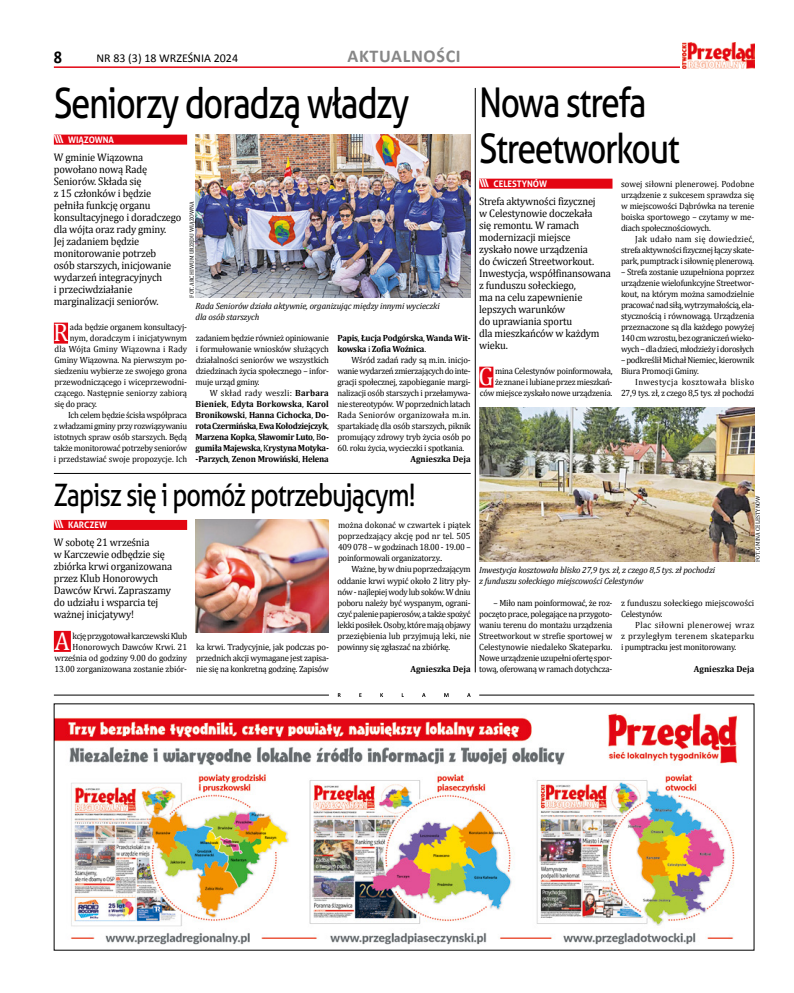
<style>
.page{position:relative;width:794px;height:993px;background:#fff}
.page>*{position:absolute;margin:0;border:0;box-sizing:border-box;transform-origin:0 0}
.t1{font:42px "Aller";letter-spacing:-.04em;color:#000;scale:.82 1}
.t2{font:41px/45px "Aller";letter-spacing:-.04em;color:#000;scale:.82 1}
.t3{font:31px "Aller";letter-spacing:-.04em;color:#000;scale:.82 1}
.t4{font:25.5px "Cambria";color:#fff;scale:.96 1}
.t5{font:700 18px "Calibri";letter-spacing:.04em;color:#878787}
.t6{font:700 18px "Calibri";color:#000;scale:.9 1}
.t7{font:12px "Calibri";color:#000}
.t8{font:11px/12px "Cambria";letter-spacing:-.015em;color:#000;scale:.95 1}
.t9{font:9px/11px "Cambria";letter-spacing:-.025em;color:#000;text-align:justify;scale:.96 1}
.t10{font:700 9px/11px "Cambria";letter-spacing:-.025em;color:#000;text-align:justify;scale:.96 1}
.t11{font:italic 9px/11px "Cambria";letter-spacing:-.015em;color:#000}
.t12{font:9px/11px "Cambria";letter-spacing:.025em;color:#000;text-align:right;scale:.96 1}
.t13{font:9px "Cambria";letter-spacing:-.005em;color:#000;scale:.96 1}
.t14{font:9px/11px "Cambria";color:#000;scale:.96 1}
.t15{font:700 9px "Cambria";color:#000;scale:.96 1}
.t16{font:700 9px "Aller";color:#fff;scale:.96 1}
.t17{font:9px "Cambria";letter-spacing:.015em;color:#000;scale:.96 1}
.t18{font:6px "Cambria";color:#000;scale:.96 1}
.s1{font-size:11px}
.s2{font-weight:400}
</style>
<div class="page">
<hr style="left:54px;top:66px;width:626px;height:2px;background:#e30613">
<img style="left:682px;top:43px;width:72px;height:25px">
<img style="left:56px;top:713px;width:682px;height:232px">
<hr style="left:54px;top:694px;width:275px;height:1px;background:#000">
<hr style="left:479px;top:694px;width:275px;height:1px;background:#000">
<svg style="left:338px;top:693px;width:132px;height:3px"></svg>
<div style="left:479px;top:178px;width:133px;height:10px;background:#e30613"></div>
<div style="left:479px;top:366px;width:14px;height:21px;background:#e30613"></div>
<img style="left:479px;top:407px;width:275px;height:154px">
<div style="left:54px;top:134px;width:133px;height:10px;background:#e30613"></div>
<div style="left:54px;top:322px;width:14px;height:21px;background:#e30613"></div>
<div style="left:54px;top:519px;width:133px;height:10px;background:#e30613"></div>
<div style="left:54px;top:630px;width:17px;height:21px;background:#e30613"></div>
<img style="left:196px;top:135px;width:275px;height:162px">
<img style="left:196px;top:519px;width:133px;height:113px">
<hr style="left:475px;top:88px;width:1px;height:584px;background:#000">
<hr style="left:54px;top:473px;width:417px;height:1px;background:#000">
<h3 class="t6" style="left:54px;top:45px;width:11px">8</h3>
<h3 class="t7" style="left:96px;top:51px;width:143px">NR 83 (3) 18 WRZEŚNIA 2024</h3>
<h3 class="t5" style="left:347px;top:45px;width:115px">AKTUALNOŚCI</h3>
<h1 class="t1" style="left:54px;top:77px;width:435px">Seniorzy doradzą władzy</h1>
<p class="t16" style="left:54px;top:134px;width:64px"><span class="s1">\\\</span> WIĄZOWNA</p>
<p class="t8" style="left:54px;top:151px;width:136px">W gminie Wiązowna powołano nową Radę<br>Seniorów. Składa się<br>z 15 członków i będzie pełniła funkcję organu konsultacyjnego i doradczego dla wójta oraz rady gminy.<br>Jej zadaniem będzie monitorowanie potrzeb<br>osób starszych, inicjowanie wydarzeń integracyjnych<br>i przeciwdziałanie marginalizacji seniorów.</p>
<h3 class="t4" style="left:53px;top:317px;width:17px">R</h3>
<p class="t9" style="left:70px;top:321px;width:124px">ada będzie organem konsultacyj-</p>
<p class="t18" style="left:188px;top:297px;width:101px;rotate:-90deg">FOT. ARCHIWUM URZĘDU WIĄZOWNA</p>
<p class="t11" style="left:196px;top:299px;width:246px">Rada Seniorów działa aktywnie, organizując między innymi wycieczki dla osób starszych</p>
<p class="t10" style="left:337px;top:332px;width:140px">Papis<span class="s2">,</span> Łucja Podgórska<span class="s2">,</span> Wanda Wit&shy;kowska <span class="s2">i</span> Zofia Woźnica<span class="s2">.</span></p>
<p class="t9" style="left:337px;top:354px;width:140px;text-indent:14px">Wśród zadań rady są m.in. inicjo&shy;wanie wydarzeń zmierzających do inte&shy;gracji społecznej, zapobieganie margi&shy;nalizacji osób starszych i przełamywa&shy;nie stereotypów. W poprzednich latach Rada Seniorów organizowała m.in. spartakiadę dla osób starszych, piknik promujący zdrowy tryb życia osób po</p>
<p class="t9" style="left:337px;top:442px;width:133px">60. roku życia, wycieczki i spotkania.</p>
<p class="t15" style="left:410px;top:453px;width:64px">Agnieszka Deja</p>
<p class="t9" style="left:196px;top:332px;width:140px">zadaniem będzie również opiniowanie i formułowanie wniosków służących działalności seniorów we wszystkich dziedzinach życia społecznego – infor&shy;muje urząd gminy.</p>
<p class="t10" style="left:196px;top:387px;width:140px;text-indent:14px"><span class="s2">W skład rady weszli:</span> Barbara Bieniek<span class="s2">,</span> Edyta Borkowska<span class="s2">,</span> Karol Bronikowski<span class="s2">,</span> Hanna Cichocka<span class="s2">,</span> Do&shy;rota Czermińska<span class="s2">,</span> Ewa Kołodziejczyk<span class="s2">, </span>Marzena Kopka<span class="s2">,</span> Sławomir Luto<span class="s2">, B</span>o&shy;gumiła Majewska<span class="s2">, K</span>rystyna Motyka--Parzych<span class="s2">,</span> Zenon Mrowiński<span class="s2">,</span> Helena</p>
<p class="t13" style="left:70px;top:333px;width:124px">nym, doradczym i inicjatywnym</p>
<p class="t17" style="left:54px;top:344px;width:140px">dla Wójta Gminy Wiązowna i Rady</p>
<p class="t9" style="left:54px;top:354px;width:140px">Gminy Wiązowna. Na pierwszym po-</p>
<p class="t9" style="left:54px;top:365px;width:140px">siedzeniu wybierze ze swojego grona</p>
<p class="t9" style="left:54px;top:376px;width:140px">przewodniczącego i wiceprzewodni-</p>
<p class="t13" style="left:54px;top:388px;width:140px">czącego. Następnie seniorzy zabiorą</p>
<p class="t9" style="left:54px;top:398px;width:46px">się do pracy.</p>
<p class="t9" style="left:68px;top:409px;width:126px">Ich celem będzie ścisła współpraca</p>
<p class="t9" style="left:54px;top:420px;width:140px">z władzami gminy przy rozwiązywaniu</p>
<p class="t9" style="left:54px;top:431px;width:140px">istotnych spraw osób starszych. Będą</p>
<p class="t9" style="left:54px;top:442px;width:140px">także monitorować potrzeby seniorów</p>
<p class="t9" style="left:54px;top:453px;width:140px">i przedstawiać swoje propozycje. Ich</p>
<h3 class="t3" style="left:54px;top:475px;width:443px">Zapisz się i pomóż potrzebującym!</h3>
<p class="t16" style="left:54px;top:519px;width:57px"><span class="s1">\\\</span> KARCZEW</p>
<p class="t8" style="left:54px;top:536px;width:126px">W sobotę 21 września<br>w Karczewie odbędzie się zbiórka krwi organizowana przez Klub Honorowych<br>Dawców Krwi. Zapraszamy do udziału i wsparcia tej ważnej inicjatywy!</p>
<h3 class="t4" style="left:54px;top:625px;width:17px">A</h3>
<p class="t9" style="left:338px;top:519px;width:140px">można dokonać w czwartek i piątek poprzedzający akcję pod nr tel. 505<br>409 078 – w godzinach 18.00 - 19.00 – poinformowali organizatorzy..</p>
<p class="t9" style="left:337px;top:563px;width:140px;text-indent:14px">Ważne, by w dniu poprzedzającym oddanie krwi wypić około 2 litry pły&shy;nów - najlepiej wody lub soków. W dniu poboru należy być wyspanym, ograni&shy;czyć palenie papierosów, a także spożyć lekki posiłek. Osoby, które mają objawy przeziębienia lub przyjmują leki, nie powinny się zgłaszać na zbiórkę.</p>
<p class="t15" style="left:410px;top:662px;width:64px">Agnieszka Deja</p>
<p class="t9" style="left:54px;top:629px;width:140px;text-align:right">kcję przygotował karczewski Klub Honorowych Dawców Krwi. 21 września od godziny 9.00 do godziny 13.00 zorganizowana zostanie zbiór-</p>
<p class="t9" style="left:196px;top:640px;width:140px">ka krwi. Tradycyjnie, jak podczas po&shy;przednich akcji wymagane jest zapisa&shy;nie się na konkretną godzinę. Zapisów</p>
<h2 class="t2" style="left:479px;top:80px;width:246px">Nowa strefa<br>Streetworkout</h2>
<p class="t16" style="left:479px;top:178px;width:72px"><span class="s1">\\\</span> CELESTYNÓW</p>
<p class="t8" style="left:479px;top:195px;width:140px">Strefa aktywności fizycznej<br>w Celestynowie doczekała<br>się remontu. W ramach modernizacji miejsce<br>zyskało nowe urządzenia<br>do ćwiczeń Streetworkout.<br>Inwestycja, współfinansowana z funduszu sołeckiego,<br>ma na celu zapewnienie lepszych warunków<br>do uprawiania sportu<br>dla mieszkańców w każdym wieku.</p>
<h3 class="t4" style="left:478px;top:361px;width:17px">G</h3>
<p class="t9" style="left:480px;top:365px;width:140px;text-align:right">mina Celestynów poinformowała,<br>że znane i lubiane przez mieszkań&shy;ców miejsce zyskało nowe urządzenia.</p>
<p class="t9" style="left:621px;top:178px;width:140px">sowej siłowni plenerowej. Podobne urządzenie z sukcesem sprawdza się w miejscowości Dąbrówka na terenie boiska sportowego – czytamy w me&shy;diach społecznościowych.</p>
<p class="t9" style="left:621px;top:233px;width:140px;text-indent:14px">Jak udało nam się dowiedzieć, strefa aktywności fizycznej łączy skate&shy;park, pumptrack i siłownię plenerową.</p>
<p class="t9" style="left:621px;top:266px;width:140px">– Strefa zostanie uzupełniona poprzez urządzenie wielofunkcyjne Streetwor&shy;kout, na którym można samodzielnie pracować nad siłą, wytrzymałością, ela&shy;stycznością i równowagą. Urządzenia przeznaczone są dla każdego powyżej 140 cm wzrostu, bez ograniczeń wieko&shy;wych – dla dzieci, młodzieży i dorosłych</p>
<p class="t9" style="left:621px;top:354px;width:140px">– podkreślił Michał Niemiec, kierownik<br>Biura Promocji Gminy.</p>
<p class="t12" style="left:621px;top:376px;width:140px">Inwestycja kosztowała blisko<br>27,9 tys. zł, z czego 8,5 tys. zł pochodzi</p>
<p class="t18" style="left:754px;top:561px;width:70px;rotate:-90deg">FOT. GMINA CELESTYNÓW</p>
<p class="t11" style="left:479px;top:563px;width:237px">Inwestycja kosztowała blisko 27,9 tys. zł, z czego 8,5 tys. zł pochodzi z funduszu sołeckiego miejscowości Celestynów</p>
<p class="t9" style="left:479px;top:596px;width:140px;text-indent:14px">– Miło nam poinformować, że roz&shy;poczęto prace, polegające na przygoto&shy;waniu terenu do montażu urządzenia Streetworkout w strefie sportowej w Celestynowie niedaleko Skateparku.<br>Nowe urządzenie uzupełni ofertę spor&shy;tową, oferowaną w ramach dotychcza-</p>
<p class="t14" style="left:621px;top:596px;width:140px">z funduszu sołeckiego miejscowości<br>Celestynów.</p>
<p class="t9" style="left:621px;top:618px;width:140px;text-indent:14px">Plac siłowni plenerowej wraz z przyległym terenem skateparku i pumptracku jest monitorowany.</p>
<p class="t15" style="left:694px;top:662px;width:64px">Agnieszka Deja</p>
</div>
